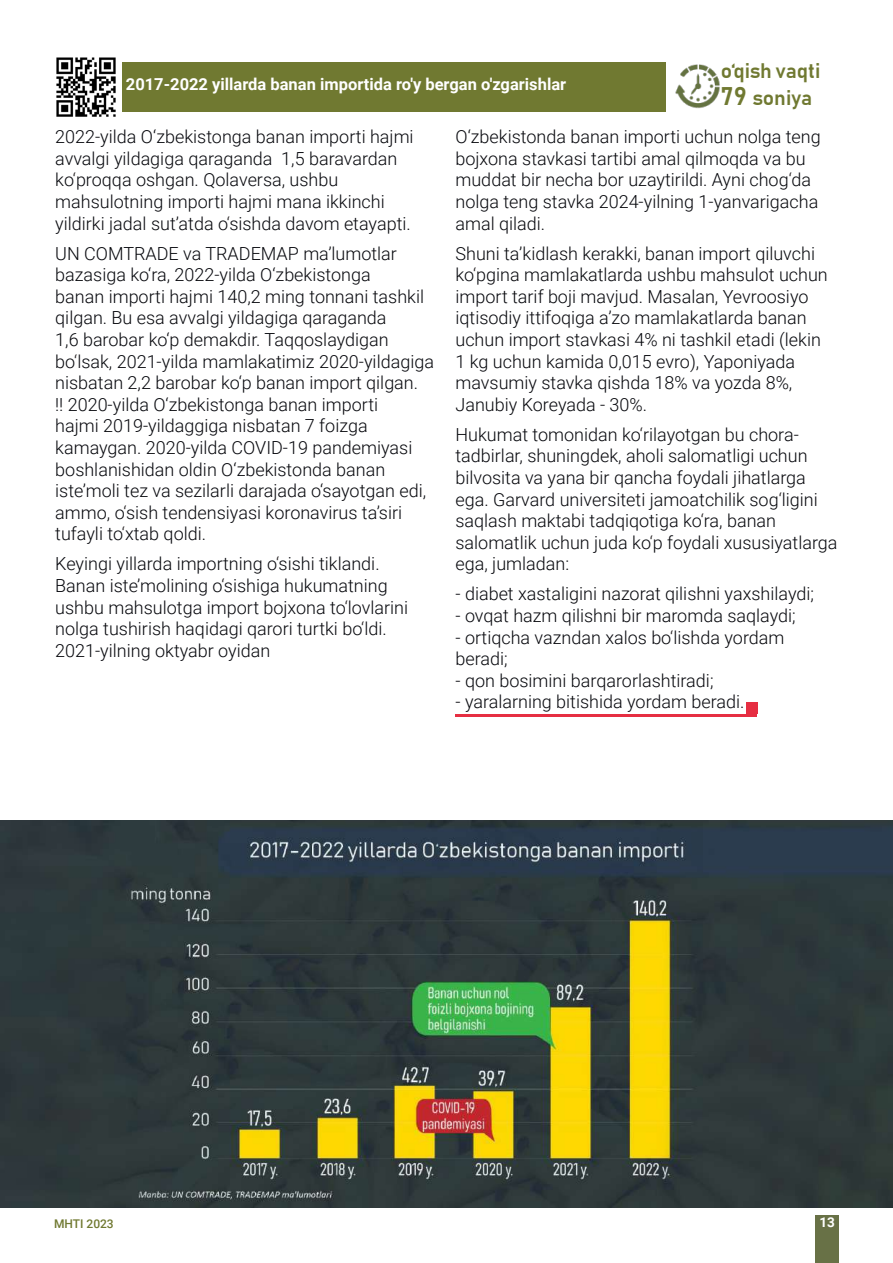
<style>
.page{position:relative;width:893px;height:1263px;background:#fff}
.page>*{position:absolute;margin:0;border:0;box-sizing:border-box;transform-origin:0 0}
.t1{font:21px "Bahnschrift";color:#707931}
.t2{font:300 18px/21.6px "Roboto";color:#07080d}
.t3{font:700 16.5px "Roboto";color:#fff}
.t4{font:700 13.5px "Roboto";color:#fff}
.t5{font:500 12px "Roboto";color:#707931}
.s1{font-size:25.5px}
.s2{color:#231f20}
</style>
<div class="page">
<div style="left:815px;top:1215px;width:24px;height:48px;background:#687146"></div>
<div style="left:122px;top:62px;width:543px;height:50px;background:#707931"></div>
<img style="left:56px;top:57px;width:60px;height:60px">
<hr style="left:455px;top:714px;width:302px;height:2px;background:#e62e42">
<div style="left:746px;top:702px;width:11px;height:12px;background:#e62e42"></div>
<img style="left:675px;top:64px;width:45px;height:45px">
<img style="left:1px;top:821px;width:892px;height:387px">
<hr style="left:0;top:0;width:1px;height:1263px;background:#0d0f0f">
<p class="t3" style="left:126px;top:72px;width:442px">2017-2022 yillarda banan importida ro'y bergan o'zgarishlar</p>
<p class="t1" style="left:721px;top:57px;width:101px">o‘qish vaqti</p>
<p class="t1" style="left:721px;top:85px;width:93px"><span class="s1">79</span> soniya</p>
<p class="t2" style="left:55px;top:125px;width:360px">2022-yilda O‘zbekistonga banan importi hajmi avvalgi yildagiga qaraganda 1,5 baravardan ko<span class="s2">‘</span>proqqa oshgan. Qolaversa, ushbu mahsulotning importi hajmi mana ikkinchi yildirki jadal sut’atda o<span class="s2">‘</span>sishda davom etayapti.</p>
<p class="t2" style="left:55px;top:242px;width:380px">UN COMTRADE va TRADEMAP maʼlumotlar bazasiga ko‘ra, 2022-yilda O‘zbekistonga<br>banan importi hajmi 140,2 ming tonnani tashkil qilgan. Bu esa avvalgi yildagiga qaraganda<br>1,6 barobar ko‘p demakdir. Taqqoslaydigan bo<span class="s2">‘</span>lsak, 2021-yilda mamlakatimiz 2020-yildagiga nisbatan 2,2 barobar ko‘p banan import qilgan.<br>‼️ 2020-yilda O‘zbekistonga banan importi<br>hajmi 2019-yildaggiga nisbatan 7 foizga kamaygan. 2020-yilda COVID-19 pandemiyasi boshlanishidan oldin O‘zbekistonda banan iste’moli tez va sezilarli darajada o‘sayotgan edi, ammo, o<span class="s2">‘</span>sish tendensiyasi koronavirus ta’siri tufayli to<span class="s2">‘</span>xtab qoldi.</p>
<p class="t2" style="left:55px;top:552px;width:354px">Keyingi yillarda importning o<span class="s2">‘</span>sishi tiklandi.<br>Banan iste’molining o<span class="s2">‘</span>sishiga hukumatning ushbu mahsulotga import bojxona to<span class="s2">‘</span>lovlarini nolga tushirish haqidagi qarori turtki bo<span class="s2">‘</span>ldi.<br>2021-yilning oktyabr oyidan</p>
<p class="t2" style="left:455px;top:125px;width:367px">O‘zbekistonda banan importi uchun nolga teng bojxona stavkasi tartibi amal qilmoqda va bu muddat bir necha bor uzaytirildi. Ayni chog<span class="s2">‘</span>da nolga teng stavka 2024-yilning 1-yanvarigacha amal qiladi.</p>
<p class="t2" style="left:455px;top:242px;width:374px">Shuni ta’kidlash kerakki, banan import qiluvchi ko<span class="s2">‘</span>pgina mamlakatlarda ushbu mahsulot uchun import tarif boji mavjud. Masalan, Yevroosiyo iqtisodiy ittifoqiga a’zo mamlakatlarda banan uchun import stavkasi 4% ni tashkil etadi (lekin 1 kg uchun kamida 0,015 evro), Yaponiyada mavsumiy stavka qishda 18% va yozda 8%, Janubiy Koreyada - 30%.</p>
<p class="t2" style="left:455px;top:423px;width:384px">Hukumat tomonidan ko<span class="s2">‘</span>rilayotgan bu chora&shy;tadbirlar, shuningdek, aholi salomatligi uchun bilvosita va yana bir qancha foydali jihatlarga ega. Garvard universiteti jamoatchilik sog<span class="s2">‘</span>ligini saqlash maktabi tadqiqotiga ko<span class="s2">‘</span>ra, banan salomatlik uchun juda ko<span class="s2">‘</span>p foydali xususiyatlarga ega, jumladan:</p>
<p class="t2" style="left:455px;top:582px;width:360px">- diabet xastaligini nazorat qilishni yaxshilaydi;</p>
<p class="t2" style="left:455px;top:604px;width:342px">- ovqat hazm qilishni bir maromda saqlaydi;</p>
<p class="t2" style="left:455px;top:626px;width:330px">- ortiqcha vazndan xalos bo<span class="s2">‘</span>lishda yordam beradi;</p>
<p class="t2" style="left:455px;top:669px;width:259px">- qon bosimini barqarorlashtiradi;</p>
<p class="t2" style="left:455px;top:690px;width:291px">- yaralarning bitishida yordam beradi.</p>
<p class="t5" style="left:54px;top:1215px;width:61px">MHTI 2023</p>
<p class="t4" style="left:819px;top:1212px;width:17px">13</p>
</div>
